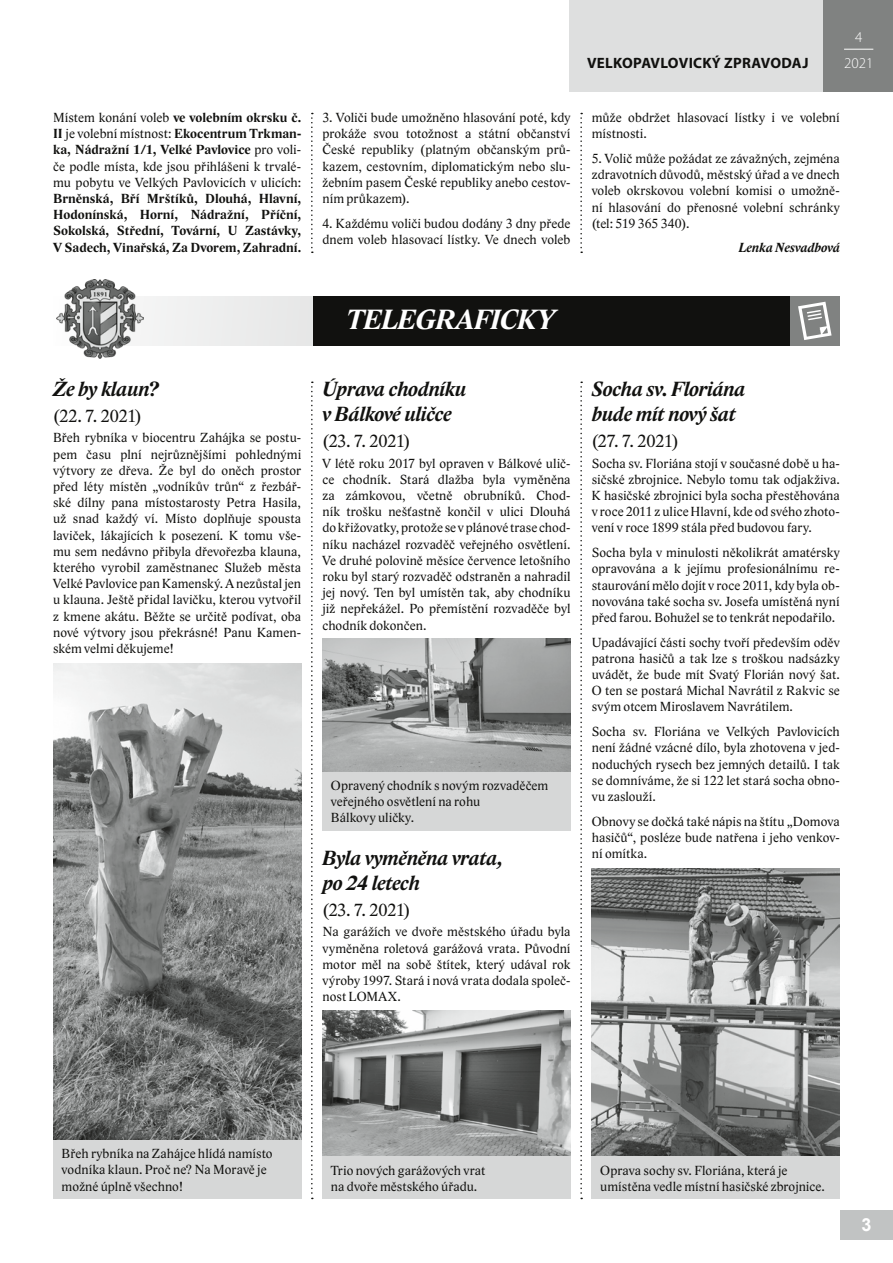
<style>
.page{position:relative;width:893px;height:1263px;background:#fff}
.page>*{position:absolute;margin:0;border:0;box-sizing:border-box;transform-origin:0 0}
.t1{font:italic 700 28.5px "Lido ST";color:#fff}
.t2{font:italic 700 21px/25.2px "Lido ST";letter-spacing:-.005em;color:#11110f}
.t3{font:18px "Lido ST";letter-spacing:-.02em;color:#11110f}
.t4{font:700 18px "Arial";color:#fff}
.t5{font:700 15px "Myriad Pro";letter-spacing:.02em;color:#11110f}
.t6{font:300 15px/25.8px "Myriad Pro";color:#fff;text-align:center}
.t7{font:13.5px/16.2px "Lido ST";letter-spacing:.005em;color:#11110f;text-align:justify}
.t8{font:700 13.5px/16.2px "Lido ST";letter-spacing:.005em;color:#11110f;text-align:justify}
.t9{font:italic 700 13.5px "Lido ST";color:#11110f}
.s1{font-weight:700}
</style>
<div class="page">
<div style="left:569px;top:0;width:324px;height:91px;background:#dedfdf"></div>
<div style="left:840px;top:1210px;width:53px;height:29px;background:#c1c3c3"></div>
<div style="left:824px;top:0;width:69px;height:91px;background:#808281"></div>
<svg style="left:844px;top:49px;width:29px;height:1px"></svg>
<svg style="left:311px;top:382px;width:2px;height:817px"></svg>
<svg style="left:580px;top:382px;width:2px;height:817px"></svg>
<div style="left:53px;top:297px;width:763px;height:49px;background:#eceded"></div>
<div style="left:313px;top:297px;width:511px;height:49px;background:#11110f"></div>
<div style="left:790px;top:297px;width:50px;height:49px;background:#808281"></div>
<svg style="left:798px;top:302px;width:34px;height:38px"></svg>
<img style="left:57px;top:279px;width:87px;height:80px">
<img style="left:53px;top:663px;width:248px;height:477px">
<img style="left:322px;top:639px;width:248px;height:133px">
<img style="left:322px;top:1010px;width:248px;height:146px">
<img style="left:592px;top:868px;width:248px;height:288px">
<div style="left:53px;top:1140px;width:248px;height:59px;background:#d6d7d7"></div>
<div style="left:322px;top:772px;width:248px;height:59px;background:#d6d7d7"></div>
<div style="left:322px;top:1156px;width:248px;height:43px;background:#d6d7d7"></div>
<div style="left:592px;top:1156px;width:248px;height:43px;background:#d6d7d7"></div>
<svg style="left:311px;top:113px;width:2px;height:140px"></svg>
<svg style="left:580px;top:113px;width:2px;height:140px"></svg>
<p class="t7" style="left:53px;top:110px;width:250px">Místem konání voleb <span class="s1">ve volebním okrsku č.<br>II</span> je volební místnost: <span class="s1">Ekocentrum Trkman&shy;ka, Nádražní 1/1, Velké Pavlovice</span> pro voli&shy;če podle místa, kde jsou přihlášeni k trvalé&shy;mu pobytu ve Velkých Pavlovicích v ulicích:</p>
<p class="t8" style="left:53px;top:191px;width:250px">Brněnská, Bří Mrštíků, Dlouhá, Hlavní, Hodonínská, Horní, Nádražní, Příční, Sokolská, Střední, Tovární, U Zastávky, V Sadech, Vinařská, Za Dvorem, Zahradní.</p>
<p class="t5" style="left:587px;top:53px;width:223px">VELKOPAVLOVICKÝ ZPRAVODAJ</p>
<p class="t6" style="left:844px;top:24px;width:31px">4<br>2021</p>
<p class="t7" style="left:322px;top:110px;width:250px">3. Voliči bude umožněno hlasování poté, kdy prokáže svou totožnost a státní občanství České republiky (platným občanským prů&shy;kazem, cestovním, diplomatickým nebo slu&shy;žebním pasem České republiky anebo cestov&shy;ním průkazem).</p>
<p class="t7" style="left:322px;top:215px;width:250px">4. Každému voliči budou dodány 3 dny přede dnem voleb hlasovací lístky. Ve dnech voleb</p>
<p class="t7" style="left:592px;top:110px;width:250px">může obdržet hlasovací lístky i ve volební místnosti.</p>
<p class="t7" style="left:592px;top:150px;width:250px">5. Volič může požádat ze závažných, zejména zdravotních důvodů, městský úřad a ve dnech voleb okrskovou volební komisi o umožně&shy;ní hlasování do přenosné volební schránky (tel: 519 365 340).</p>
<p class="t9" style="left:739px;top:240px;width:102px">Lenka Nesvadbová</p>
<h2 class="t2" style="left:53px;top:377px;width:107px">Že by klaun?</h2>
<h3 class="t3" style="left:53px;top:405px;width:90px">(22. 7. 2021)</h3>
<p class="t7" style="left:53px;top:430px;width:250px">Břeh rybníka v biocentru Zahájka se postu&shy;pem času plní nejrůznějšími pohlednými výtvory ze dřeva. Že byl do oněch prostor před léty místěn „vodníkův trůn“ z řezbář&shy;ské dílny pana místostarosty Petra Hasila, už snad každý ví. Místo doplňuje spousta laviček, lákajících k posezení. K tomu vše&shy;mu sem nedávno přibyla dřevořezba klauna, kterého vyrobil zaměstnanec Služeb města Velké Pavlovice panKamenský. A nezůstal jen u klauna. Ještě přidal lavičku, kterou vytvořil z kmene akátu. Běžte se určitě podívat, oba nové výtvory jsou překrásné! Panu Kamen&shy;ském velmi děkujeme!</p>
<h1 class="t1" style="left:347px;top:302px;width:210px">telegraficky</h1>
<h2 class="t2" style="left:322px;top:377px;width:145px">Úprava chodníku v Bálkové uličce</h2>
<h3 class="t3" style="left:322px;top:430px;width:90px">(23. 7. 2021)</h3>
<p class="t7" style="left:322px;top:455px;width:250px">V létě roku 2017 byl opraven v Bálkové ulič&shy;ce chodník. Stará dlažba byla vyměněna za zámkovou, včetně obrubníků. Chod&shy;ník trošku nešťastně končil v ulici Dlouhá do křižovatky, protože se v plánové trase chod&shy;níku nacházel rozvaděč veřejného osvětlení.<br>Ve druhé polovině měsíce července letošního roku byl starý rozvaděč odstraněn a nahradil jej nový. Ten byl umístěn tak, aby chodníku již nepřekážel. Po přemístění rozvaděče byl chodník dokončen.</p>
<p class="t7" style="left:331px;top:777px;width:219px;text-align:left">Opravený chodník s novým rozvaděčem veřejného osvětlení na rohu<br>Bálkovy uličky.</p>
<h2 class="t2" style="left:322px;top:846px;width:182px">Byla vyměněna vrata, po 24 letech</h2>
<h3 class="t3" style="left:322px;top:899px;width:90px">(23. 7. 2021)</h3>
<p class="t7" style="left:322px;top:924px;width:250px">Na garážích ve dvoře městského úřadu byla vyměněna roletová garážová vrata. Původní motor měl na sobě štítek, který udával rok výroby 1997. Stará i nová vrata dodala společ&shy;nost LOMAX.</p>
<h2 class="t2" style="left:592px;top:377px;width:155px">Socha sv. Floriána bude mít nový šat</h2>
<h3 class="t3" style="left:592px;top:430px;width:88px">(27. 7. 2021)</h3>
<p class="t7" style="left:592px;top:455px;width:250px">Socha sv. Floriána stojí v současné době u ha&shy;sičské zbrojnice. Nebylo tomu tak odjakživa.<br>K hasičské zbrojnici byla socha přestěhována v roce 2011 z ulice Hlavní, kde od svého zhoto&shy;vení v roce 1899 stála před budovou fary.</p>
<p class="t7" style="left:592px;top:545px;width:250px">Socha byla v minulosti několikrát amatérsky opravována a k jejímu profesionálnímu re&shy;staurování mělo dojít v roce 2011, kdy byla ob&shy;novována také socha sv. Josefa umístěná nyní před farou. Bohužel se to tenkrát nepodařilo.</p>
<p class="t7" style="left:592px;top:634px;width:250px">Upadávající části sochy tvoří především oděv patrona hasičů a tak lze s troškou nadsázky uvádět, že bude mít Svatý Florián nový šat.<br>O ten se postará Michal Navrátil z Rakvic se svým otcem Miroslavem Navrátilem.</p>
<p class="t7" style="left:592px;top:724px;width:250px">Socha sv. Floriána ve Velkých Pavlovicích není žádné vzácné dílo, byla zhotovena v jed&shy;noduchých rysech bez jemných detailů. I tak se domníváme, že si 122 let stará socha obno&shy;vu zaslouží.</p>
<p class="t7" style="left:592px;top:813px;width:250px">Obnovy se dočká také nápis na štítu „Domova hasičů“, posléze bude natřena i jeho venkov&shy;ní omítka.</p>
<p class="t7" style="left:62px;top:1146px;width:213px;text-align:left">Břeh rybníka na Zahájce hlídá namísto vodníka klaun. Proč ne? Na Moravě je možné úplně všechno!</p>
<p class="t7" style="left:331px;top:1162px;width:156px">Trio nových garážových vrat na dvoře městského úřadu.</p>
<p class="t7" style="left:600px;top:1162px;width:226px">Oprava sochy sv. Floriána, která je umístěna vedle místní hasičské zbrojnice.</p>
<h3 class="t4" style="left:861px;top:1212px;width:12px">3</h3>
</div>
